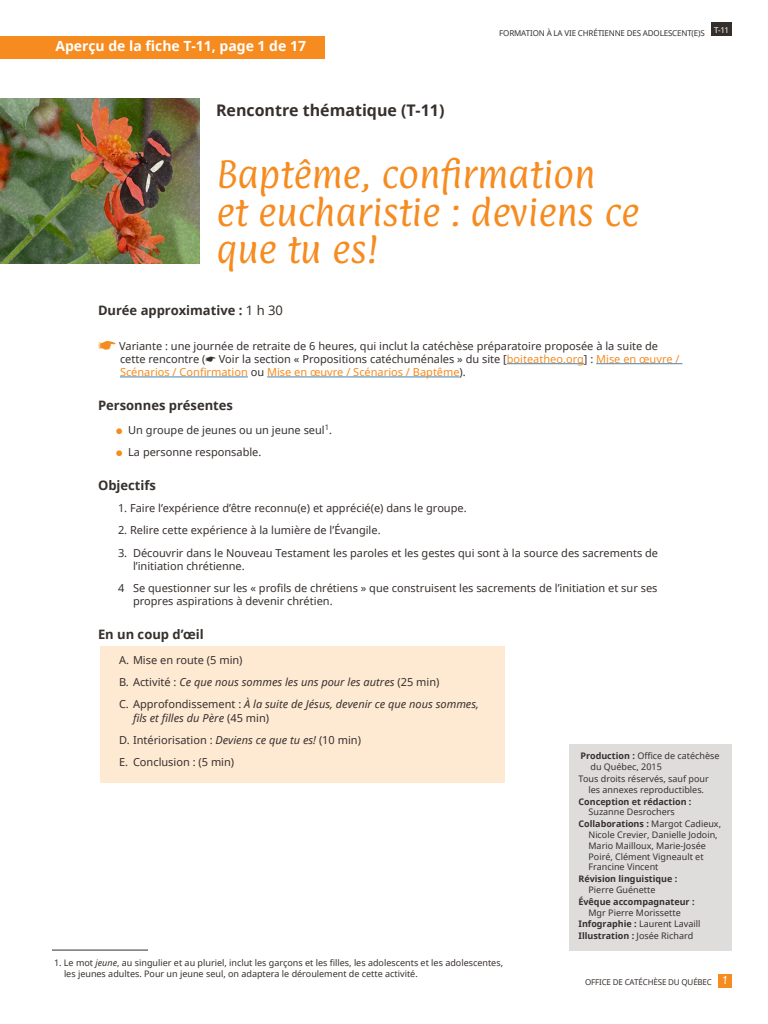
<style>
.page{position:relative;width:768px;height:1024px;background:#fff}
.page>*{position:absolute;margin:0;border:0;box-sizing:border-box;transform-origin:0 0}
.t1{font:31.4px/37.7px "Paprika";color:#f68b1f}
.t2{font:700 16px "Noto Sans";color:#36302d}
.t3{font:700 14px "Noto Sans";color:#fff}
.t4{font:700 13px "Noto Sans";color:#36302d}
.t5{font:11px/13.2px "Noto Sans";color:#36302d}
.t6{font:italic 11px/13.2px "Noto Sans";color:#36302d}
.t7{font:9px/10.8px "Noto Sans";color:#36302d}
.t8{font:700 9px/10.8px "Noto Sans";color:#36302d}
.t9{font:8px "Noto Sans";letter-spacing:-.02em;color:#36302d}
.s1{font-weight:400}
.s2{color:#f68b1f}
.s3{font-style:normal}
.s4{font-style:italic}
.s5{font-weight:700}
.s6{font-family:"Paprika";font-size:9px;color:#fff}
</style>
<div class="page">
<div style="left:718px;top:974px;width:14px;height:14px;background:#f68b1f"></div>
<div style="left:711px;top:22px;width:21px;height:14px;background:#36302d"></div>
<div style="left:100px;top:646px;width:405px;height:137px;background:#fee9d3"></div>
<img style="left:0;top:99px;width:200px;height:165px">
<div style="left:569px;top:744px;width:163px;height:206px;background:#dfdddc"></div>
<hr style="left:507px;top:363px;width:77px;height:1px;background:#4385b7">
<hr style="left:596px;top:363px;width:86px;height:1px;background:#4385b7">
<hr style="left:120px;top:377px;width:128px;height:1px;background:#4385b7">
<hr style="left:267px;top:377px;width:193px;height:1px;background:#4385b7">
<hr style="left:52px;top:950px;width:96px;height:1px;background:#36302d">
<div style="left:0;top:36px;width:325px;height:22px;background:#f68b1f"></div>
<p class="t3" style="left:55px;top:36px;width:252px">Aperçu de la fiche T-11, page 1 de 17</p>
<p class="t9" style="left:499px;top:27px;width:231px">FORMATION À LA VIE CHRÉTIENNE DES ADOLESCENT(E)S <sup>T-11</sup></p>
<p class="t2" style="left:216px;top:99px;width:230px">Rencontre thématique (T-11)</p>
<p class="t1" style="left:216px;top:155px;width:424px">Baptême, confirmation<br>et eucharistie : deviens ce que tu es!</p>
<p class="t4" style="left:98px;top:301px;width:187px">Durée approximative : <span class="s1">1 h 30</span></p>
<p class="t5" style="left:119px;top:339px;width:562px">Variante : une journée de retraite de 6 heures, qui inclut la catéchèse préparatoire proposée à la suite de cette rencontre ( Voir la section « Propositions catéchuménales » du site [<span class="s2">boiteatheo.org</span>] : <span class="s2">Mise en œuvre /<br>Scénarios / Confirmation</span> ou <span class="s2">Mise en œuvre / Scénarios / Baptême</span>).</p>
<p class="t4" style="left:98px;top:396px;width:137px">Personnes présentes</p>
<p class="t5" style="left:116px;top:423px;width:218px"><span class="s2">●</span> Un groupe de jeunes ou un jeune seul<sup>1</sup>.</p>
<p class="t5" style="left:116px;top:446px;width:147px"><span class="s2">●</span> La personne responsable.</p>
<p class="t4" style="left:98px;top:476px;width:60px">Objectifs</p>
<p class="t5" style="left:118px;top:501px;width:350px">1. Faire l’expérience d’être reconnu(e) et apprécié(e) dans le groupe.</p>
<p class="t5" style="left:118px;top:524px;width:264px">2. Relire cette expérience à la lumière de l’Évangile.</p>
<p class="t5" style="left:133px;top:546px;width:527px;text-indent:-15px">3. Découvrir dans le Nouveau Testament les paroles et les gestes qui sont à la source des sacrements de l’initiation chrétienne.</p>
<p class="t5" style="left:133px;top:581px;width:526px;text-indent:-15px">4 Se questionner sur les « profils de chrétiens » que construisent les sacrements de l’initiation et sur ses propres aspirations à devenir chrétien.</p>
<p class="t4" style="left:98px;top:625px;width:107px">En un coup d’œil</p>
<p class="t5" style="left:119px;top:653px;width:125px">A. Mise en route (5 min)</p>
<p class="t6" style="left:119px;top:675px;width:322px"><span class="s3">B. Activité :</span> Ce que nous sommes les uns pour les autres <span class="s3">(25 min)</span></p>
<p class="t6" style="left:133px;top:698px;width:348px;text-indent:-14px"><span class="s3">C. Approfondissement :</span> À la suite de Jésus, devenir ce que nous sommes, fils et filles du Père <span class="s3">(45 min)</span></p>
<p class="t5" style="left:119px;top:733px;width:243px">D. Intériorisation : <span class="s4">Deviens ce que tu es!</span> (10 min)</p>
<p class="t5" style="left:119px;top:755px;width:117px">E. Conclusion : (5 min)</p>
<p class="t7" style="left:590px;top:751px;width:131px;text-indent:-10px"><span class="s5">Production :</span> Office de catéchèse du Québec, 2015</p>
<p class="t7" style="left:578px;top:773px;width:132px;text-align:center">Tous droits réservés, sauf pour les annexes reproductibles.</p>
<p class="t8" style="left:588px;top:796px;width:105px;text-indent:-10px">Conception et rédaction :<br><span class="s1">Suzanne Desrochers</span></p>
<p class="t7" style="left:588px;top:818px;width:134px;text-indent:-10px"><span class="s5">Collaborations :</span> Margot Cadieux,<br>Nicole Crevier, Danielle Jodoin,<br>Mario Mailloux, Marie-Josée<br>Poiré, Clément Vigneault et<br>Francine Vincent</p>
<p class="t8" style="left:588px;top:873px;width:90px;text-indent:-10px">Révision linguistique :<br><span class="s1">Pierre Guénette</span></p>
<p class="t8" style="left:578px;top:896px;width:118px;text-align:center">Évêque accompagnateur :<br><span class="s1">Mgr Pierre Morissette</span></p>
<p class="t7" style="left:578px;top:919px;width:124px"><span class="s5">Infographie :</span> Laurent Lavaill</p>
<p class="t8" style="left:578px;top:930px;width:116px">Illustration : <span class="s1">Josée Richard</span></p>
<p class="t7" style="left:64px;top:957px;width:441px;text-indent:-10px">1. Le mot <span class="s4">jeune</span>, au singulier et au pluriel, inclut les garçons et les filles, les adolescents et les adolescentes, les jeunes adultes. Pour un jeune seul, on adaptera le déroulement de cette activité.</p>
<p class="t9" style="left:585px;top:976px;width:144px">OFFICE DE CATÉCHÈSE DU QUÉBEC <span class="s6">1</span></p>
</div>
